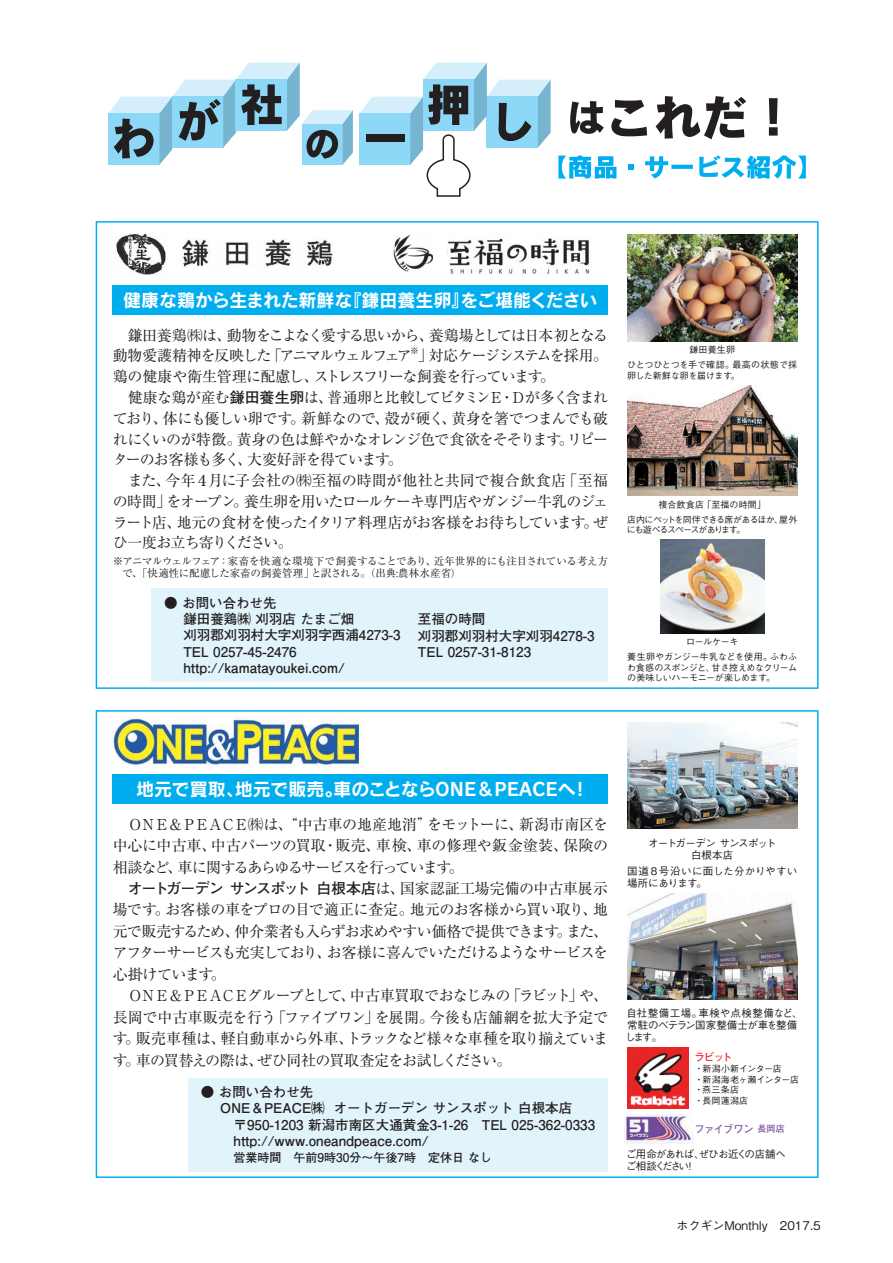
<style>
.page{position:relative;width:893px;height:1263px;background:#fff}
.page>*{position:absolute;margin:0;border:0;box-sizing:border-box;transform-origin:0 0}
.t1{font:18px "Rodin Pro B";letter-spacing:-.05em;color:#fff}
.t2{font:18px "Rodin Pro B";color:#fff}
.t3{font:15px/21.5px "Ryumin Pro";letter-spacing:-.065em;color:#231f20;text-align:justify}
.t4{font:15px/20.9px "Ryumin Pro";letter-spacing:-.085em;color:#231f20;text-align:right}
.t5{font:15px "Ryumin Pro";letter-spacing:-.045em;color:#231f20}
.t6{font:700 15px "Futo Go B101 Pr 6 N";letter-spacing:-.08em;color:#231f20}
.t7{font:15px "Ryumin Pro";color:#231f20}
.t8{font:700 13.5px/16.5px "Futo Go B101 Pr 6 N";color:#231f20}
.t9{font:700 12px "Futo Go B101 Pr 6 N";color:#231f20}
.t10{font:500 12px "Gothic BBB Pr 6 N";color:#231f20}
.t11{font:10.5px/11.9px "Ryumin Pro";letter-spacing:-.015em;color:#231f20}
.t12{font:500 10.5px/12px "Gothic BBB Pro";color:#231f20}
.t13{font:500 10.5px/12px "Gothic BBB Pro";letter-spacing:-.085em;color:#231f20}
.t14{font:500 10.5px/12px "Gothic BBB Pro";letter-spacing:-.01em;color:#231f20}
.t15{font:500 10.5px/12px "Gothic BBB Pro";letter-spacing:-.07em;color:#231f20;text-align:center}
.t16{font:700 10.5px "Futo Go B101 Pr 6 N";letter-spacing:-.075em;color:#7c51a1}
.t17{font:700 10.5px "Futo Go B101 Pr 6 N";color:#ee1d23}
.t18{font:500 9px/10.5px "Gothic BBB Pro";letter-spacing:-.03em;color:#231f20}
.t19{font:500 9px/10.5px "Gothic BBB Pro";letter-spacing:.015em;color:#231f20}
.t20{font:500 9px/14.7px "Gothic BBB Pro";color:#231f20;text-align:center}
.t21{font:500 9px "Gothic BBB Pro";letter-spacing:-.135em;color:#231f20}
.t22{font:8.7px "Ryumin Pro";color:#231f20}
.s1{font-family:"Futo Go B101 Pr 6 N";font-weight:700}
.s2{font-family:"Ryumin Pro";font-weight:400}
.s3{font-size:9px}
</style>
<div class="page">
<div style="left:96px;top:710px;width:723px;height:468px;background:#fff;border:1px solid #00aeef"></div>
<svg style="left:570px;top:101px;width:34px;height:33px"></svg>
<svg style="left:611px;top:100px;width:36px;height:36px"></svg>
<svg style="left:656px;top:96px;width:90px;height:43px"></svg>
<svg style="left:769px;top:98px;width:9px;height:38px"></svg>
<svg style="left:359px;top:63px;width:192px;height:134px"></svg>
<svg style="left:108px;top:63px;width:245px;height:102px"></svg>
<svg style="left:558px;top:156px;width:58px;height:22px"></svg>
<svg style="left:629px;top:164px;width:5px;height:6px"></svg>
<svg style="left:645px;top:156px;width:48px;height:22px"></svg>
<svg style="left:699px;top:155px;width:107px;height:24px"></svg>
<div style="left:113px;top:285px;width:495px;height:30px;background:#00aeef"></div>
<div style="left:113px;top:774px;width:495px;height:30px;background:#00aeef"></div>
<div style="left:405px;top:589px;width:203px;height:93px;background:#e1f4fc"></div>
<div style="left:152px;top:589px;width:262px;height:93px;background:#e1f4fc"></div>
<div style="left:188px;top:1078px;width:420px;height:93px;background:#e1f4fc"></div>
<img style="left:660px;top:540px;width:104px;height:93px">
<img style="left:627px;top:723px;width:170px;height:106px">
<img style="left:627px;top:893px;width:170px;height:107px">
<img style="left:625px;top:1114px;width:68px;height:30px">
<img style="left:113px;top:717px;width:248px;height:50px">
<img style="left:627px;top:1048px;width:61px;height:61px">
<img style="left:116px;top:234px;width:50px;height:40px">
<img style="left:627px;top:235px;width:170px;height:106px">
<img style="left:627px;top:385px;width:170px;height:111px">
<img style="left:182px;top:239px;width:151px;height:28px">
<img style="left:448px;top:238px;width:141px;height:36px">
<img style="left:393px;top:234px;width:39px;height:38px">
<p class="t2" style="left:123px;top:288px;width:476px">健康な鶏から生まれた新鮮な『鎌田養生卵』をご堪能ください</p>
<p class="t4" style="left:113px;top:323px;width:497px">鎌田養鶏㈱は、動物をこよなく愛する思いから、養鶏場としては日本初となる動物愛護精神を反映した「アニマルウェルフェア」対応ケージシステムを採用。</p>
<p class="t22" style="left:410px;top:344px;width:10px">※</p>
<p class="t5" style="left:113px;top:365px;width:444px">鶏の健康や衛生管理に配慮し、ストレスフリーな飼養を行っています。</p>
<p class="t3" style="left:128px;top:386px;width:482px">健康な鶏が産む<span class="s1">鎌田養生卵</span>は、普通卵と比較してビタミンＥ・Ｄが多く含まれ</p>
<p class="t5" style="left:113px;top:406px;width:497px">ており、体にも優しい卵です。新鮮なので、殻が硬く、黄身を箸でつまんでも破</p>
<p class="t3" style="left:113px;top:427px;width:497px">れにくいのが特徴。黄身の色は鮮やかなオレンジ色で食欲をそそります。リピー</p>
<p class="t3" style="left:113px;top:448px;width:291px">ターのお客様も多く、大変好評を得ています。</p>
<p class="t7" style="left:128px;top:469px;width:482px">また、今年４月に子会社の㈱至福の時間が他社と共同で複合飲食店「至福</p>
<p class="t3" style="left:113px;top:489px;width:497px">の時間」をオープン。養生卵を用いたロールケーキ専門店やガンジー牛乳のジェ</p>
<p class="t3" style="left:113px;top:510px;width:497px">ラート店、地元の食材を使ったイタリア料理店がお客様をお待ちしています。ぜ</p>
<p class="t3" style="left:113px;top:531px;width:182px">ひ一度お立ち寄りください。</p>
<p class="t11" style="left:123px;top:555px;width:487px;text-indent:-10px">※アニマルウェルフェア：家畜を快適な環境下で飼養することであり、近年世界的にも注目されている考え方で、「快適性に配慮した家畜の飼養管理」と訳される。（出典:農林水産省）</p>
<p class="t8" style="left:418px;top:610px;width:178px">至福の時間<br>刈羽郡刈羽村大字刈羽4278-3<br>TEL 0257-31-8123</p>
<p class="t8" style="left:183px;top:594px;width:219px;text-indent:-19px">● お問い合わせ先<br>鎌田養鶏㈱ 刈羽店 たまご畑<br>刈羽郡刈羽村大字刈羽字西浦4273-3<br>TEL 0257-45-2476 http://kamatayoukei.com/</p>
<p class="t19" style="left:627px;top:341px;width:172px;line-height:14.7px;text-align:center">鎌田養生卵<br>ひとつひとつを手で確認。最高の状態で採</p>
<p class="t18" style="left:627px;top:369px;width:114px">卵した新鮮な卵を届けます。</p>
<p class="t18" style="left:627px;top:496px;width:172px;line-height:14.7px;text-align:center">複合飲食店「至福の時間」<br>店内にペットを同伴できる席があるほか、屋外</p>
<p class="t21" style="left:627px;top:522px;width:120px">にも遊べるスペースがあります。</p>
<p class="t20" style="left:627px;top:633px;width:172px">ロールケーキ<br>養生卵やガンジー牛乳などを使用。ふわふ</p>
<p class="t18" style="left:627px;top:661px;width:172px">わ食感のスポンジと、甘さ控えめなクリームの美味しいハーモニーが楽しめます。</p>
<p class="t1" style="left:136px;top:777px;width:455px">地元で買取、地元で販売。車のことならＯＮＥ＆ＰＥＡＣＥへ！</p>
<p class="t3" style="left:113px;top:812px;width:497px;text-indent:15px">ＯＮＥ＆ＰＥＡＣＥ㈱は、“中古車の地産地消”をモットーに、新潟市南区を中心に中古車、中古パーツの買取・販売、車検、車の修理や鈑金塗装、保険の相談など、車に関するあらゆるサービスを行っています。</p>
<p class="t6" style="left:128px;top:876px;width:482px">オートガーデン サンスポット 白根本店<span class="s2">は、国家認証工場完備の中古車展示</span></p>
<p class="t3" style="left:113px;top:898px;width:497px">場です。お客様の車をプロの目で適正に査定。地元のお客様から買い取り、地元で販売するため、仲介業者も入らずお求めやすい価格で提供できます。また、アフターサービスも充実しており、お客様に喜んでいただけるようなサービスを心掛けています。</p>
<p class="t3" style="left:113px;top:984px;width:497px;text-indent:15px">ＯＮＥ＆ＰＥＡＣＥグループとして、中古車買取でおなじみの「ラビット」や、長岡で中古車販売を行う「ファイブワン」を展開。今後も店舗網を拡大予定です。販売車種は、軽自動車から外車、トラックなど様々な車種を取り揃えています。車の買替えの際は、ぜひ同社の買取査定をお試しください。</p>
<p class="t8" style="left:220px;top:1083px;width:377px;text-indent:-19px">● お問い合わせ先<br>ONE＆PEACE㈱ オートガーデン サンスポット 白根本店<br>　〒950-1203 新潟市南区大通黄金3-1-26　TEL 025-362-0333　http://www.oneandpeace.com/</p>
<p class="t9" style="left:234px;top:1148px;width:260px">営業時間　午前9時30分～午後7時　定休日 なし</p>
<p class="t15" style="left:648px;top:835px;width:130px">オートガーデン サンスポット白根本店</p>
<p class="t14" style="left:627px;top:864px;width:172px">国道８号沿いに面した分かりやすい場所にあります。</p>
<p class="t12" style="left:625px;top:1006px;width:179px">自社整備工場。車検や点検整備など、常駐のベテラン国家整備士が車を整備します。</p>
<p class="t17" style="left:694px;top:1049px;width:40px">ラビット</p>
<p class="t19" style="left:694px;top:1062px;width:106px">・新潟小新インター店<br>・新潟海老ヶ瀬インター店・燕三条店<br>・長岡蓮潟店</p>
<p class="t16" style="left:694px;top:1120px;width:92px">ファイブワン <span class="s3">長岡店</span></p>
<p class="t13" style="left:626px;top:1147px;width:161px">ご用命があれば、ぜひお近くの店舗へご相談ください！</p>
<p class="t10" style="left:676px;top:1216px;width:146px">ホクギンMonthly　2017.5</p>
</div>
